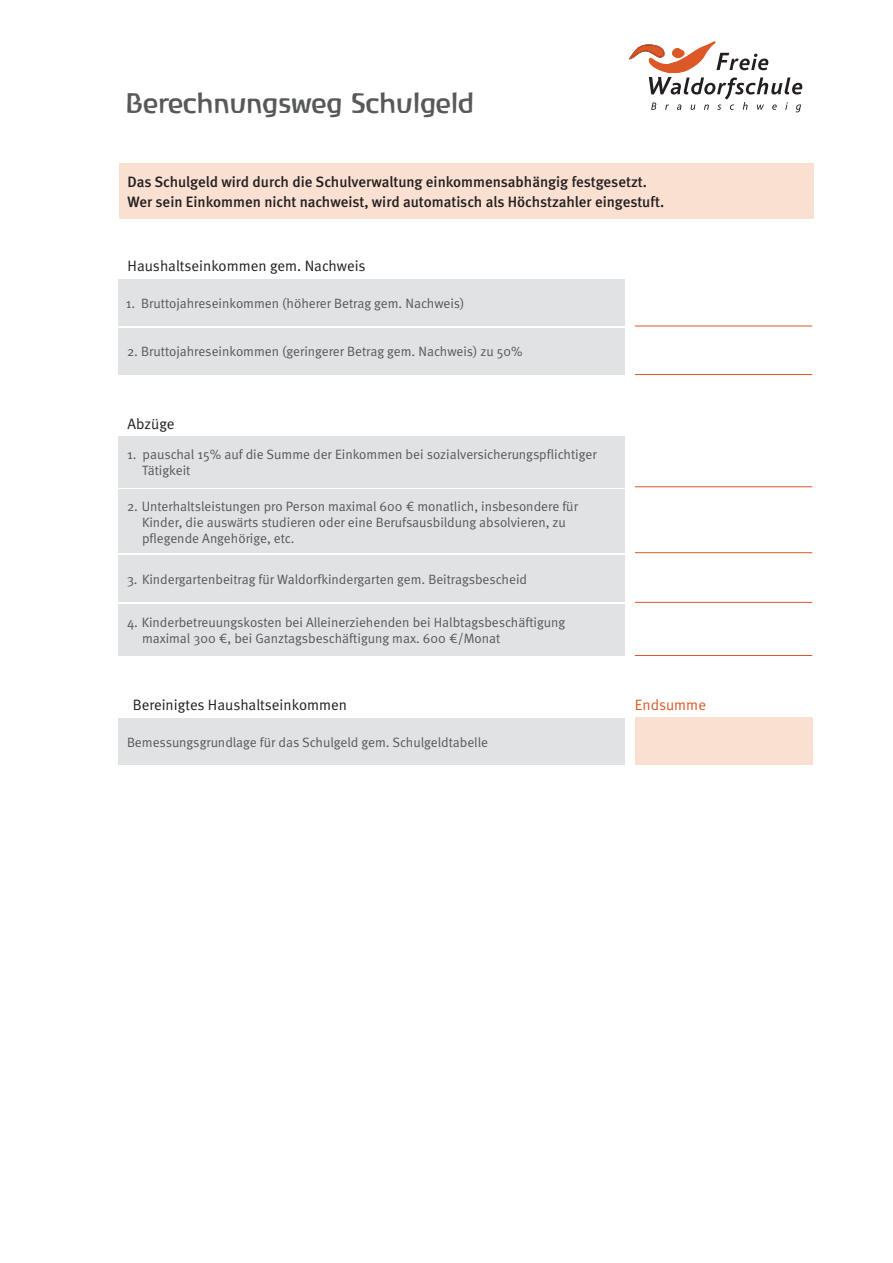
<style>
.page{position:relative;width:893px;height:1263px;background:#fff}
.page>*{position:absolute;margin:0;border:0;box-sizing:border-box;transform-origin:0 0}
.t1{font:27px "Baar Antropos Aidfont";color:#57585a}
.t2{font:500 15px "Meta";color:#231f20}
.t3{font:15px "Meta Normal";color:#231f20}
.t4{font:15px "Meta Normal";color:#dd5827}
.t5{font:13.5px/15.8px "Meta Normal";color:#57585a}
</style>
<div class="page">
<svg style="left:629px;top:41px;width:173px;height:71px"></svg>
<div style="left:635px;top:718px;width:177px;height:47px;background:#f9e0d1"></div>
<div style="left:118px;top:279px;width:506px;height:47px;background:#e1e2e4"></div>
<div style="left:118px;top:328px;width:506px;height:46px;background:#e1e2e4"></div>
<div style="left:118px;top:436px;width:506px;height:51px;background:#e1e2e4"></div>
<div style="left:118px;top:489px;width:506px;height:64px;background:#e1e2e4"></div>
<div style="left:118px;top:555px;width:506px;height:47px;background:#e1e2e4"></div>
<div style="left:120px;top:164px;width:694px;height:55px;background:#f9e0d1"></div>
<div style="left:118px;top:604px;width:506px;height:51px;background:#e1e2e4"></div>
<div style="left:118px;top:718px;width:506px;height:47px;background:#e1e2e4"></div>
<hr style="left:635px;top:326px;width:177px;height:1px;background:#dd5827">
<hr style="left:635px;top:374px;width:177px;height:1px;background:#dd5827">
<hr style="left:635px;top:486px;width:177px;height:1px;background:#dd5827">
<hr style="left:635px;top:552px;width:177px;height:1px;background:#dd5827">
<hr style="left:635px;top:602px;width:177px;height:1px;background:#dd5827">
<hr style="left:635px;top:655px;width:177px;height:1px;background:#dd5827">
<p class="t1" style="left:126px;top:87px;width:350px">Berechnungsweg Schulgeld</p>
<p class="t2" style="left:128px;top:174px;width:521px">Das Schulgeld wird durch die Schulverwaltung einkommensabhängig festgesetzt.</p>
<p class="t2" style="left:128px;top:193px;width:538px">Wer sein Einkommen nicht nachweist, wird automatisch als Höchstzahler eingestuft.</p>
<p class="t3" style="left:128px;top:257px;width:239px">Haushaltseinkommen gem. Nachweis</p>
<p class="t5" style="left:126px;top:295px;width:340px">1. Bruttojahreseinkommen (höherer Betrag gem. Nachweis)</p>
<p class="t5" style="left:127px;top:344px;width:397px">2. Bruttojahreseinkommen (geringerer Betrag gem. Nachweis) zu 50%</p>
<p class="t3" style="left:128px;top:415px;width:48px">Abzüge</p>
<p class="t5" style="left:142px;top:446px;width:456px;text-indent:-15px">1. pauschal 15% auf die Summe der Einkommen bei sozialversicherungspflichtiger<br>Tätigkeit</p>
<p class="t5" style="left:127px;top:498px;width:452px;text-align:center">2. Unterhaltsleistungen pro Person maximal 600 € monatlich, insbesondere für<br>Kinder, die auswärts studieren oder eine Berufsausbildung absolvieren, zu</p>
<p class="t5" style="left:142px;top:530px;width:154px">pflegende Angehörige, etc.</p>
<p class="t5" style="left:127px;top:571px;width:402px">3. Kindergartenbeitrag für Waldorfkindergarten gem. Beitragsbescheid</p>
<p class="t5" style="left:127px;top:614px;width:440px">4. Kinderbetreuungskosten bei Alleinerziehenden bei Halbtagsbeschäftigung</p>
<p class="t5" style="left:142px;top:630px;width:360px">maximal 300 €, bei Ganztagsbeschäftigung max. 600 €/Monat</p>
<p class="t3" style="left:133px;top:696px;width:216px">Bereinigtes Haushaltseinkommen</p>
<p class="t4" style="left:635px;top:696px;width:73px">Endsumme</p>
<p class="t5" style="left:127px;top:734px;width:362px">Bemessungsgrundlage für das Schulgeld gem. Schulgeldtabelle</p>
</div>
